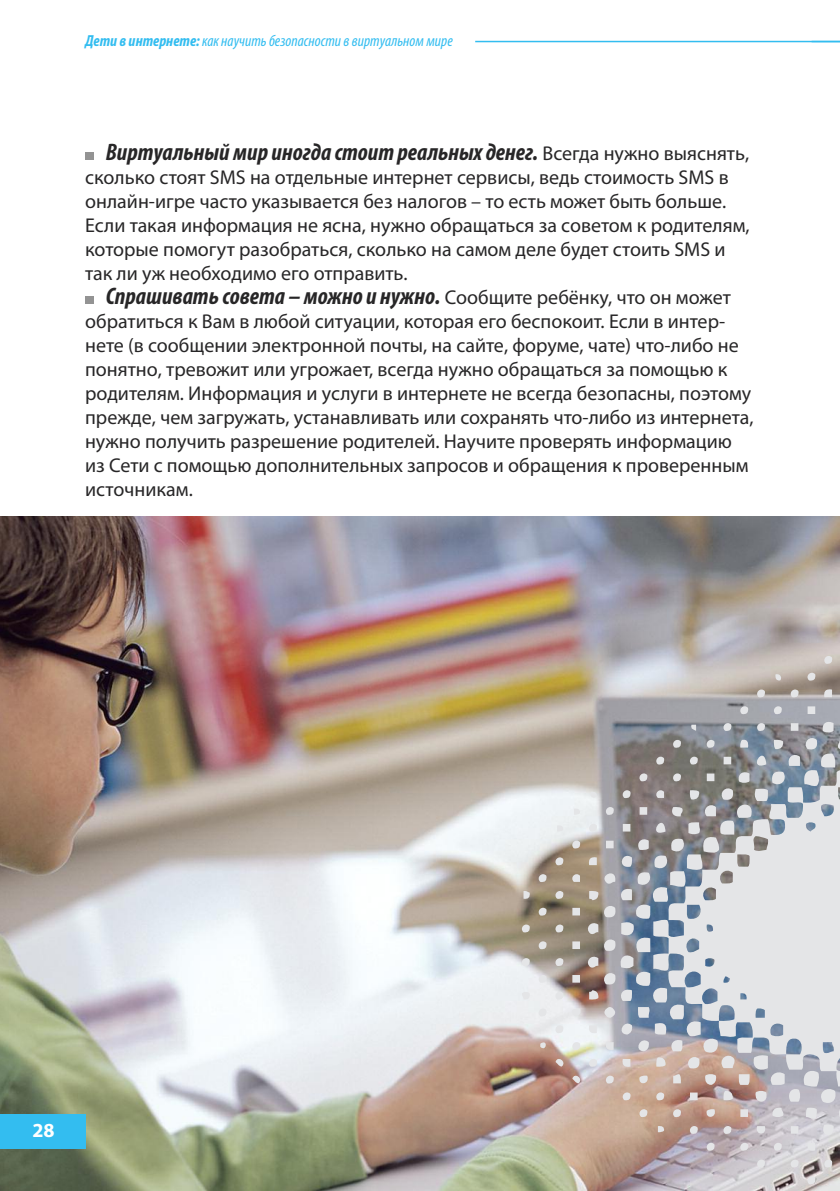
<style>
.page{position:relative;width:840px;height:1191px;background:#fff}
.page>*{position:absolute;margin:0;border:0;box-sizing:border-box;transform-origin:0 0}
.t1{font:italic 700 condensed 24px "Myriad Pro";color:#272627}
.t2{font:20px/24px "Myriad Pro";color:#272627}
.t3{font:700 20px "Myriad Pro";color:#fff}
.t4{font:italic condensed 16px "Myriad Pro";color:#33bdf0}
.s1{font-weight:700}
.s2{font-weight:400;font-style:normal;font-stretch:normal;font-size:20px}
</style>
<div class="page">
<img style="left:0;top:517px;width:521px;height:674px">
<img style="left:521px;top:516px;width:318px;height:675px">
<hr style="left:475px;top:41px;width:364px;height:1px;background:#33bdf0">
<div style="left:0;top:1114px;width:85px;height:34px;background:#33bdf0"></div>
<div style="left:85px;top:152px;width:8px;height:8px;background:#939393"></div>
<div style="left:85px;top:296px;width:8px;height:8px;background:#939393"></div>
<p class="t4" style="left:85px;top:35px;width:369px"><span class="s1">Дети в интернете:</span>какнаучитьбезопасностиввиртуальном мире</p>
<p class="t1" style="left:106px;top:143px;width:644px">Виртуальныймир иногда стоитреальных денег. <span class="s2">Всегда нужно выяснять,</span></p>
<p class="t2" style="left:85px;top:167px;width:665px">сколько стоят SMS на отдельные интернет сервисы, ведь стоимость SMS в онлайн-игре часто указывается без налогов – то есть может быть больше.<br>Если такая информация не ясна, нужно обращаться за советом к родителям, которые помогут разобраться, сколько на самом деле будет стоить SMS и так ли уж необходимо его отправить.</p>
<p class="t1" style="left:106px;top:287px;width:626px">Спрашивать совета –можно и нужно. <span class="s2">Сообщите ребёнку, что он может</span></p>
<p class="t2" style="left:85px;top:311px;width:669px">обратиться к Вам в любой ситуации, которая его беспокоит. Если в интер&shy;нете (в сообщении электронной почты, на сайте, форуме, чате) что-либо не понятно, тревожит или угрожает, всегда нужно обращаться за помощью к родителям. Информация и услуги в интернете не всегда безопасны, поэтому прежде, чем загружать, устанавливать или сохранять что-либо из интернета, нужно получить разрешение родителей. Научите проверять информацию из Сети с помощью дополнительных запросов и обращения к проверенным источникам.</p>
<p class="t3" style="left:32px;top:1122px;width:24px">28</p>
</div>
